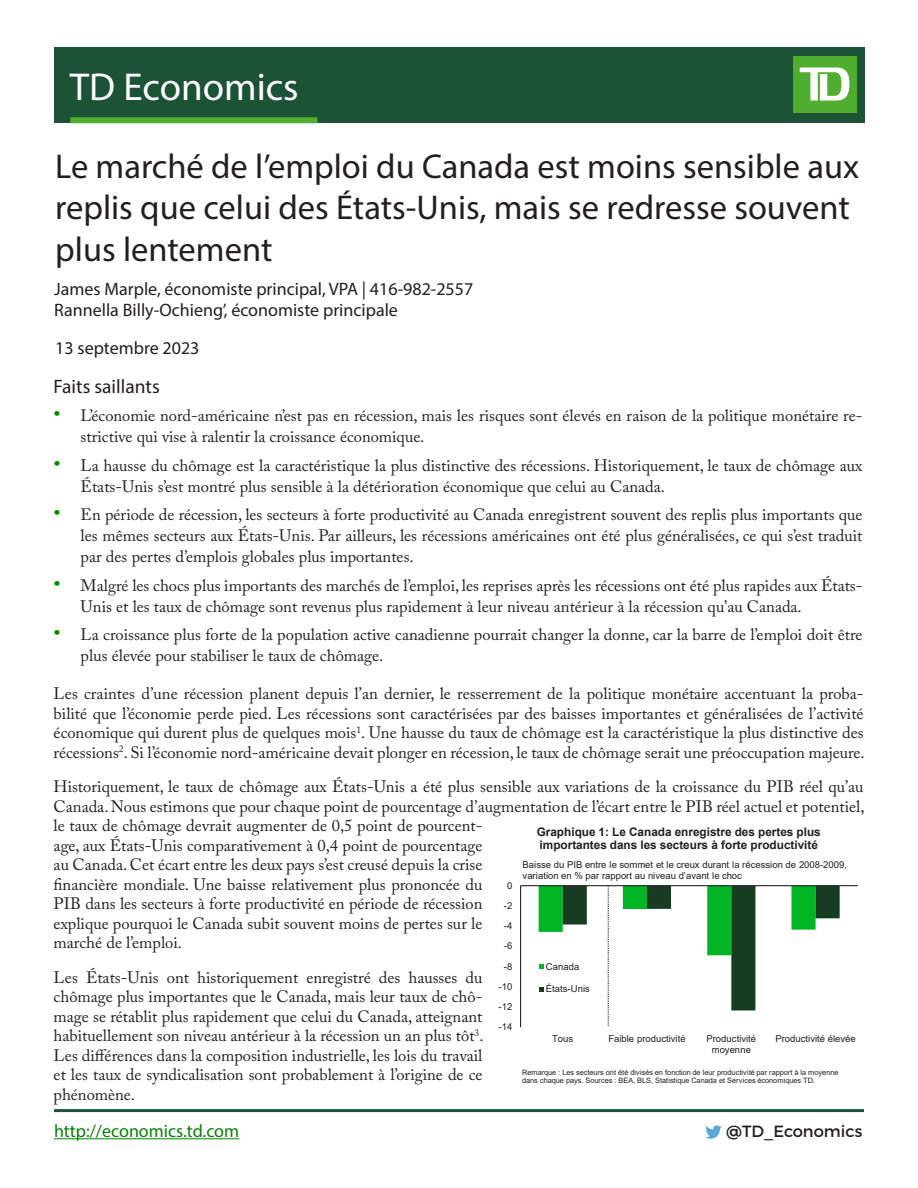
<style>
.page{position:relative;width:918px;height:1188px;background:#fff}
.page>*{position:absolute;margin:0;border:0;box-sizing:border-box;transform-origin:0 0}
.t1{font:39px "Myriad Pro";color:#fff}
.t2{font:34.5px/41.4px "Myriad Pro";color:#231f20}
.Subtitle{font:19.5px "Myriad Pro";color:#231f20}
.Economist_Name{font:18px/21.6px "Myriad Pro";color:#231f20}
.t3{font:18px "Myriad Pro";color:#038203}
.Date{font:18px "Myriad Pro";color:#231f20}
.Paragraph{font:16.5px/19.5px "Adobe Caslon Pro";color:#231f20}
.t4{font:16.2px "Montserrat";color:#231f20}
.t5{font:700 11.85px/13.4px "Arial";color:#231f20}
.t6{font:9.45px/10.9px "Arial";color:#231f20;text-align:center}
.t7{font:7.35px/8.4px "Arial";letter-spacing:-.01em;color:#231f20}
.s1{font-size:21px;color:#008a00}
</style>
<div class="page">
<div style="left:54px;top:47px;width:810px;height:76px;background:#1c5336"></div>
<div style="left:793px;top:56px;width:63px;height:57px;background:#4fad2f"></div>
<svg style="left:800px;top:68px;width:49px;height:33px"></svg>
<div style="left:70px;top:117px;width:248px;height:6px;background:#4fad2f"></div>
<svg style="left:705px;top:1125px;width:17px;height:14px"></svg>
<hr style="left:54px;top:1138px;width:185px;height:1px;background:#038203">
<hr style="left:54px;top:1109px;width:810px;height:3px;background:#1c5336">
<hr style="left:520px;top:886px;width:1px;height:141px;background:#231f20">
<hr style="left:521px;top:885px;width:337px;height:1px;background:#231f20">
<svg style="left:539px;top:886px;width:301px;height:140px"></svg>
<h1 class="t1" style="left:70px;top:63px;width:230px">TD Economics</h1>
<p class="t2" style="left:55px;top:145px;width:805px">Le marché de l’emploi du Canada est moins sensible aux replis que celui des États-Unis, mais se redresse souvent plus lentement</p>
<p class="Economist_Name" style="left:54px;top:278px;width:421px">James Marple, économiste principal, VPA | 416-982-2557<br>Rannella Billy-Ochieng’, économiste principale</p>
<p class="Date" style="left:55px;top:337px;width:146px">13 septembre 2023</p>
<p class="Subtitle" style="left:54px;top:374px;width:108px">Faits saillants</p>
<p class="Paragraph" style="left:81px;top:405px;width:783px;line-height:21px;text-indent:-27px"><span class="s1">•</span> L’économie nord-américaine n’est pas en récession, mais les risques sont élevés en raison de la politique monétaire re&shy;strictive qui vise à ralentir la croissance économique.</p>
<p class="Paragraph" style="left:81px;top:455px;width:783px;line-height:21px;text-indent:-27px"><span class="s1">•</span> La hausse du chômage est la caractéristique la plus distinctive des récessions. Historiquement, le taux de chômage aux<br>États-Unis s’est montré plus sensible à la détérioration économique que celui au Canada.</p>
<p class="Paragraph" style="left:81px;top:504px;width:783px;line-height:21px;text-align:justify;text-indent:-27px"><span class="s1">•</span> En période de récession, les secteurs à forte productivité au Canada enregistrent souvent des replis plus importants que les mêmes secteurs aux États-Unis. Par ailleurs, les récessions américaines ont été plus généralisées, ce qui s’est traduit par des pertes d’emplois globales plus importantes.</p>
<p class="Paragraph" style="left:81px;top:575px;width:783px;line-height:21px;text-indent:-27px"><span class="s1">•</span> Malgré les chocs plus importants des marchés de l’emploi, les reprises après les récessions ont été plus rapides aux États-<br>Unis et les taux de chômage sont revenus plus rapidement à leur niveau antérieur à la récession qu’au Canada.</p>
<p class="Paragraph" style="left:81px;top:624px;width:783px;line-height:21px;text-indent:-27px"><span class="s1">•</span> La croissance plus forte de la population active canadienne pourrait changer la donne, car la barre de l’emploi doit être plus élevée pour stabiliser le taux de chômage.</p>
<p class="Paragraph" style="left:54px;top:684px;width:813px;text-align:justify">Les craintes d’une récession planent depuis l’an dernier, le resserrement de la politique monétaire accentuant la proba&shy;bilité que l’économie perde pied. Les récessions sont caractérisées par des baisses importantes et généralisées de l’activité économique qui durent plus de quelques mois<sup>1</sup>. Une hausse du taux de chômage est la caractéristique la plus distinctive des récessions<sup>2</sup>. Si l’économie nord-américaine devait plonger en récession, le taux de chômage serait une préoccupation majeure.</p>
<p class="Paragraph" style="left:54px;top:777px;width:813px">Historiquement, le taux de chômage aux États-Unis a été plus sensible aux variations de la croissance du PIB réel qu’au Canada. Nous estimons que pour chaque point de pourcentage d’augmentation de l’écart entre le PIB réel actuel et potentiel, le taux de chômage devrait augmenter de 0,5 point de pourcent-<br>age, aux États-Unis comparativement à 0,4 point de pourcentage<br>au Canada. Cet écart entre les deux pays s’est creusé depuis la crise<br>financière mondiale. Une baisse relativement plus prononcée du<br>PIB dans les secteurs à forte productivité en période de récession<br>explique pourquoi le Canada subit souvent moins de pertes sur le<br>marché de l’emploi.</p>
<p class="Paragraph" style="left:54px;top:967px;width:432px;text-align:justify">Les États-Unis ont historiquement enregistré des hausses du chômage plus importantes que le Canada, mais leur taux de chô&shy;mage se rétablit plus rapidement que celui du Canada, atteignant habituellement son niveau antérieur à la récession un an plus tôt<sup>3</sup>.<br>Les différences dans la composition industrielle, les lois du travail et les taux de syndicalisation sont probablement à l’origine de ce phénomène.</p>
<p class="t5" style="left:537px;top:825px;width:286px">Graphique 1: Le Canada enregistre des pertes plus importantes dans les secteurs à forte productivité</p>
<p class="t6" style="left:523px;top:859px;width:326px;text-align:left">Baisse du PIB entre le sommet et le creux durant la récession de 2008-2009, variation en % par rapport au niveau d’avant le choc</p>
<p class="t6" style="left:507px;top:880px;width:7px">0</p>
<p class="t6" style="left:504px;top:900px;width:10px">-2</p>
<p class="t6" style="left:504px;top:920px;width:10px">-4</p>
<p class="t6" style="left:504px;top:941px;width:10px">-6</p>
<p class="t6" style="left:504px;top:961px;width:10px">-8</p>
<p class="t6" style="left:546px;top:961px;width:35px">Canada</p>
<p class="t6" style="left:546px;top:984px;width:45px">États-Unis</p>
<p class="t6" style="left:499px;top:981px;width:15px">-10</p>
<p class="t6" style="left:499px;top:1001px;width:15px">-12</p>
<p class="t6" style="left:499px;top:1021px;width:15px">-14</p>
<p class="t6" style="left:552px;top:1033px;width:23px">Tous</p>
<p class="t6" style="left:608px;top:1033px;width:79px">Faible productivité</p>
<p class="t6" style="left:706px;top:1033px;width:51px">Productivité moyenne</p>
<p class="t6" style="left:775px;top:1033px;width:82px">Productivité élevée</p>
<p class="t7" style="left:522px;top:1068px;width:318px">Remarque : Les secteurs ont été divisés en fonction de leur productivité par rapport à la moyenne dans chaque pays. Sources : BEA, BLS, Statistique Canada et Services économiques TD.</p>
<p class="t3" style="left:54px;top:1120px;width:187px">http://economics.td.com</p>
<p class="t4" style="left:726px;top:1121px;width:138px">@TD_Economics</p>
</div>
